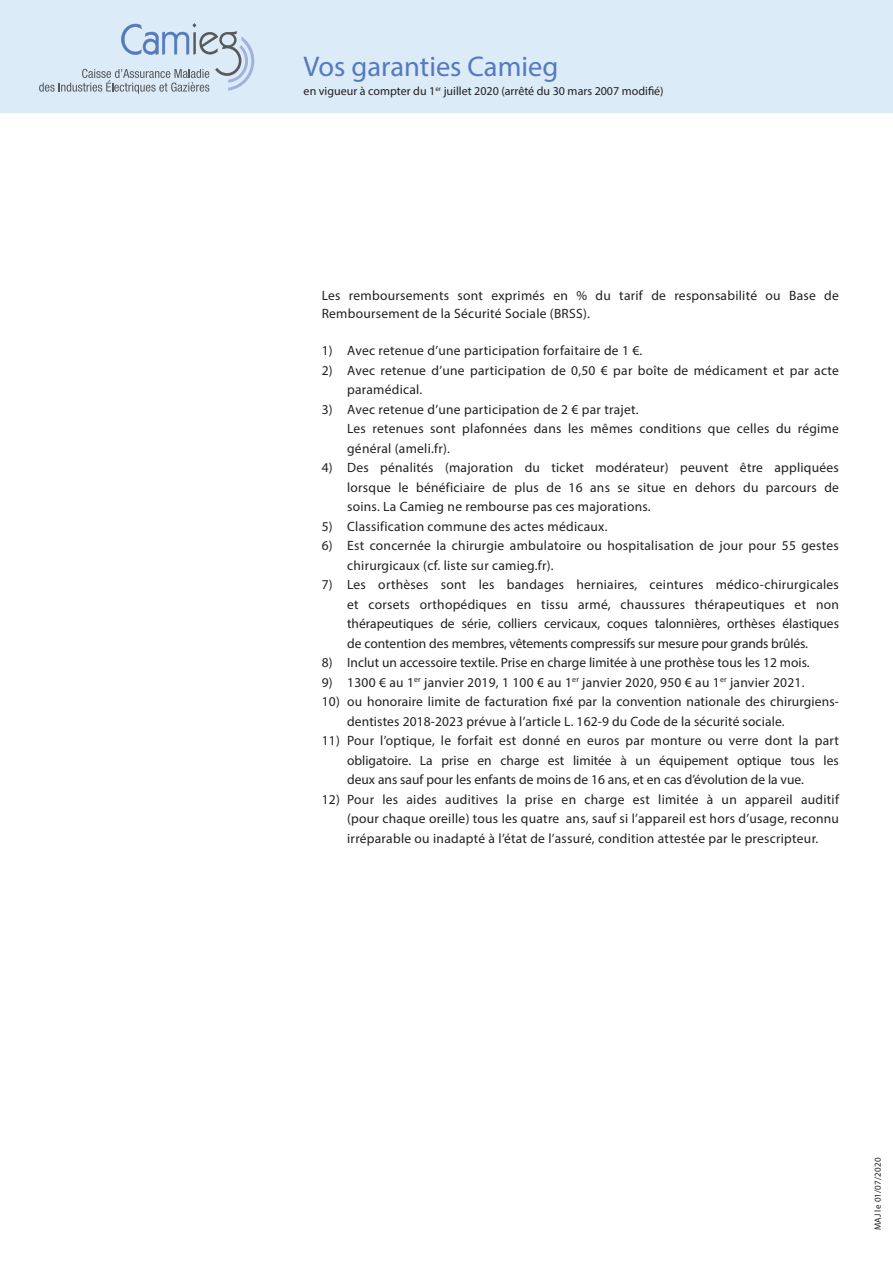
<style>
.page{position:relative;width:893px;height:1263px;background:#fff}
.page>*{position:absolute;margin:0;border:0;box-sizing:border-box;transform-origin:0 0}
.t1{font:28.5px "Myriad Pro";color:#5679bd}
.t2{font:13.5px/19.5px "Myriad Pro";letter-spacing:.02em;color:#231f20}
.t3{font:13.5px "Myriad Pro";color:#231f20}
.t4{font:12px "Myriad Pro";color:#231f20}
.t5{font:9px "Myriad Pro";letter-spacing:.02em;color:#231f20}
</style>
<div class="page">
<div style="left:0;top:0;width:893px;height:113px;background:#dbebf8"></div>
<svg style="left:39px;top:23px;width:215px;height:71px"></svg>
<p class="t1" style="left:304px;top:49px;width:256px">Vos garanties Camieg</p>
<p class="t4" style="left:304px;top:84px;width:362px">en vigueur à compter du 1<sup>er</sup> juillet 2020 (arrêté du 30 mars 2007 modifié)</p>
<p class="t2" style="left:322px;top:286px;width:519px;line-height:18px">Les remboursements sont exprimés en % du tarif de responsabilité ou Base de<br>Remboursement de la Sécurité Sociale (BRSS).</p>
<p class="t2" style="left:322px;top:341px;width:322px">1) Avec retenue d’une participation forfaitaire de 1 €.</p>
<p class="t2" style="left:347px;top:360px;width:493px;text-indent:-26px">2) Avec retenue d’une participation de 0,50 € par boîte de médicament et par acte paramédical.</p>
<p class="t2" style="left:322px;top:399px;width:318px">3) Avec retenue d’une participation de 2 € par trajet.</p>
<p class="t2" style="left:347px;top:419px;width:493px">Les retenues sont plafonnées dans les mêmes conditions que celles du régime général (ameli.fr).</p>
<p class="t2" style="left:347px;top:458px;width:493px;text-align:justify;text-indent:-26px">4) Des pénalités (majoration du ticket modérateur) peuvent être appliquées lorsque le bénéficiaire de plus de 16 ans se situe en dehors du parcours de soins. La Camieg ne rembourse pas ces majorations.</p>
<p class="t2" style="left:322px;top:516px;width:287px">5) Classification commune des actes médicaux.</p>
<p class="t2" style="left:347px;top:536px;width:493px;text-indent:-26px">6) Est concernée la chirurgie ambulatoire ou hospitalisation de jour pour 55 gestes chirurgicaux (cf. liste sur camieg.fr).</p>
<p class="t2" style="left:347px;top:575px;width:493px;text-align:justify;text-indent:-26px">7) Les orthèses sont les bandages herniaires, ceintures médico-chirurgicales et corsets orthopédiques en tissu armé, chaussures thérapeutiques et non thérapeutiques de série, colliers cervicaux, coques talonnières, orthèses élastiques de contention des membres, vêtements compressifs sur mesure pour grands brûlés.</p>
<p class="t3" style="left:322px;top:655px;width:490px">8) Inclut un accessoire textile. Prise en charge limitée à une prothèse tous les 12 mois.</p>
<p class="t2" style="left:322px;top:672px;width:484px">9) 1300 € au 1<sup>er</sup> janvier 2019, 1 100 € au 1<sup>er</sup> janvier 2020, 950 € au 1<sup>er</sup> janvier 2021.</p>
<p class="t2" style="left:347px;top:692px;width:493px;text-indent:-26px">10) ou honoraire limite de facturation fixé par la convention nationale des chirurgiens&shy;dentistes 2018-2023 prévue à l’article L. 162-9 du Code de la sécurité sociale.</p>
<p class="t2" style="left:347px;top:731px;width:493px;text-align:justify;text-indent:-26px">11) Pour l’optique, le forfait est donné en euros par monture ou verre dont la part obligatoire. La prise en charge est limitée à un équipement optique tous les deux ans sauf pour les enfants de moins de 16 ans, et en cas d’évolution de la vue.</p>
<p class="t2" style="left:347px;top:789px;width:493px;text-align:justify;text-indent:-26px">12) Pour les aides auditives la prise en charge est limitée à un appareil auditif (pour chaque oreille) tous les quatre ans, sauf si l’appareil est hors d’usage, reconnu irréparable ou inadapté à l’état de l’assuré, condition attestée par le prescripteur.</p>
<p class="t5" style="left:872px;top:1230px;width:74px;rotate:-90deg">MAJ le 01/07/2020</p>
</div>
